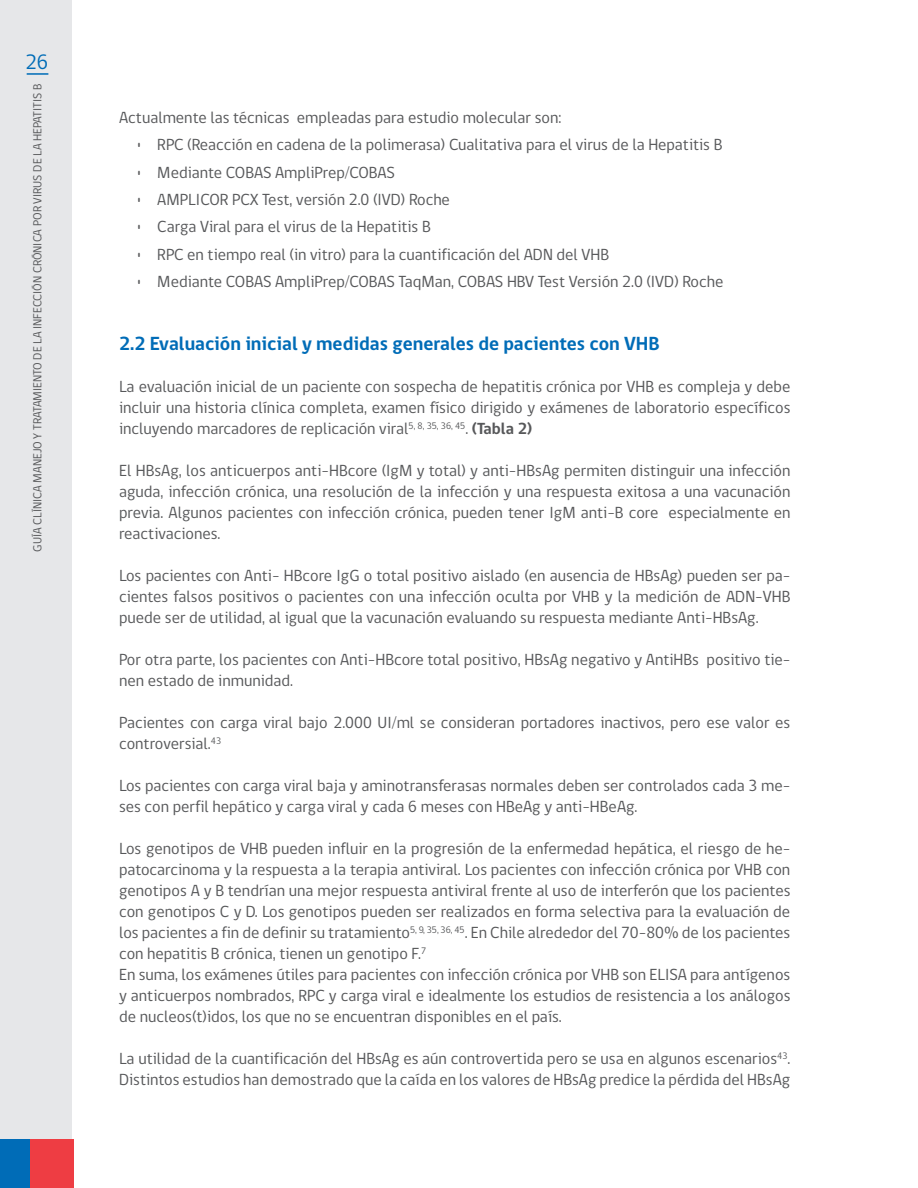
<style>
.page{position:relative;width:918px;height:1188px;background:#fff}
.page>*{position:absolute;margin:0;border:0;box-sizing:border-box;transform-origin:0 0}
.t1{font:21.3px "gob CL";color:#006cb7}
.t2{font:700 19.5px "gob CL";color:#006cb7}
.t3{font:16.5px/21px "gob CL";color:#57585a}
.t4{font:12px "gob CL";color:#57585a}
.s1{font-weight:700}
</style>
<div class="page">
<div style="left:0;top:0;width:72px;height:1188px;background:#e6e7e9"></div>
<div style="left:0;top:1139px;width:30px;height:49px;background:#006cb7"></div>
<div style="left:30px;top:1139px;width:43px;height:49px;background:#ee3d43"></div>
<hr style="left:27px;top:73px;width:21px;height:2px;background:#006cb7">
<p class="t1" style="left:26px;top:47px;width:24px">26</p>
<p class="t4" style="left:29px;top:552px;width:469px;rotate:-90deg">Guía clínica Manejo y tratamiento de la I nfección Crónica por Virus de la Hepatitis B</p>
<p class="t3" style="left:119px;top:107px;width:444px">Actualmente las técnicas empleadas para estudio molecular son:</p>
<p class="t3" style="left:136px;top:135px;width:588px">• RPC (Reacción en cadena de la polimerasa) Cualitativa para el virus de la Hepatitis B</p>
<p class="t3" style="left:136px;top:162px;width:260px">• Mediante COBAS AmpliPrep/COBAS</p>
<p class="t3" style="left:136px;top:189px;width:315px">• AMPLICOR PCX Test, versión 2.0 (IVD) Roche</p>
<p class="t3" style="left:136px;top:217px;width:296px">• Carga Viral para el virus de la Hepatitis B</p>
<p class="t3" style="left:136px;top:244px;width:475px">• RPC en tiempo real (in vitro) para la cuantificación del ADN del VHB</p>
<p class="t3" style="left:136px;top:272px;width:589px">• Mediante COBAS AmpliPrep/COBAS TaqMan, COBAS HBV Test Versión 2.0 (IVD) Roche</p>
<p class="t2" style="left:119px;top:330px;width:542px">2.2 Evaluación inicial y medidas generales de pacientes con VHB</p>
<p class="t3" style="left:119px;top:377px;width:673px;text-align:justify">La evaluación inicial de un paciente con sospecha de hepatitis crónica por VHB es compleja y debe incluir una historia clínica completa, examen físico dirigido y exámenes de laboratorio específicos incluyendo marcadores de replicación viral<sup>5,</sup> <sup>8,</sup> <sup>35,</sup> <sup>36,</sup> <sup>45</sup>. <span class="s1">(Tabla 2)</span></p>
<p class="t3" style="left:119px;top:461px;width:673px;text-align:justify">El HBsAg, los anticuerpos anti-HBcore (IgM y total) y anti-HBsAg permiten distinguir una infección aguda, infección crónica, una resolución de la infección y una respuesta exitosa a una vacunación previa. Algunos pacientes con infección crónica, pueden tener IgM anti-B core especialmente en reactivaciones.</p>
<p class="t3" style="left:119px;top:566px;width:673px;text-align:justify">Los pacientes con Anti- HBcore IgG o total positivo aislado (en ausencia de HBsAg) pueden ser pa&shy;cientes falsos positivos o pacientes con una infección oculta por VHB y la medición de ADN-VHB puede ser de utilidad, al igual que la vacunación evaluando su respuesta mediante Anti-HBsAg.</p>
<p class="t3" style="left:119px;top:650px;width:673px">Por otra parte, los pacientes con Anti-HBcore total positivo, HBsAg negativo y AntiHBs positivo tie&shy;nen estado de inmunidad.</p>
<p class="t3" style="left:119px;top:713px;width:673px">Pacientes con carga viral bajo 2.000 UI/ml se consideran portadores inactivos, pero ese valor es controversial.<sup>43</sup></p>
<p class="t3" style="left:119px;top:776px;width:673px">Los pacientes con carga viral baja y aminotransferasas normales deben ser controlados cada 3 me&shy;ses con perfil hepático y carga viral y cada 6 meses con HBeAg y anti-HBeAg.</p>
<p class="t3" style="left:119px;top:839px;width:673px">Los genotipos de VHB pueden influir en la progresión de la enfermedad hepática, el riesgo de he&shy;patocarcinoma y la respuesta a la terapia antiviral. Los pacientes con infección crónica por VHB con genotipos A y B tendrían una mejor respuesta antiviral frente al uso de interferón que los pacientes con genotipos C y D. Los genotipos pueden ser realizados en forma selectiva para la evaluación de los pacientes a fin de definir su tratamiento<sup>5,</sup> <sup>9,</sup> <sup>35,</sup> <sup>36,</sup> <sup>45</sup>. En Chile alrededor del 70-80% de los pacientes con hepatitis B crónica, tienen un genotipo F.<sup>7<br></sup>En suma, los exámenes útiles para pacientes con infección crónica por VHB son ELISA para antígenos y anticuerpos nombrados, RPC y carga viral e idealmente los estudios de resistencia a los análogos de nucleos(t)idos, los que no se encuentran disponibles en el país.</p>
<p class="t3" style="left:119px;top:1049px;width:673px">La utilidad de la cuantificación del HBsAg es aún controvertida pero se usa en algunos escenarios<sup>43</sup>.<br>Distintos estudios han demostrado que la caída en los valores de HBsAg predice la pérdida del HBsAg</p>
</div>
